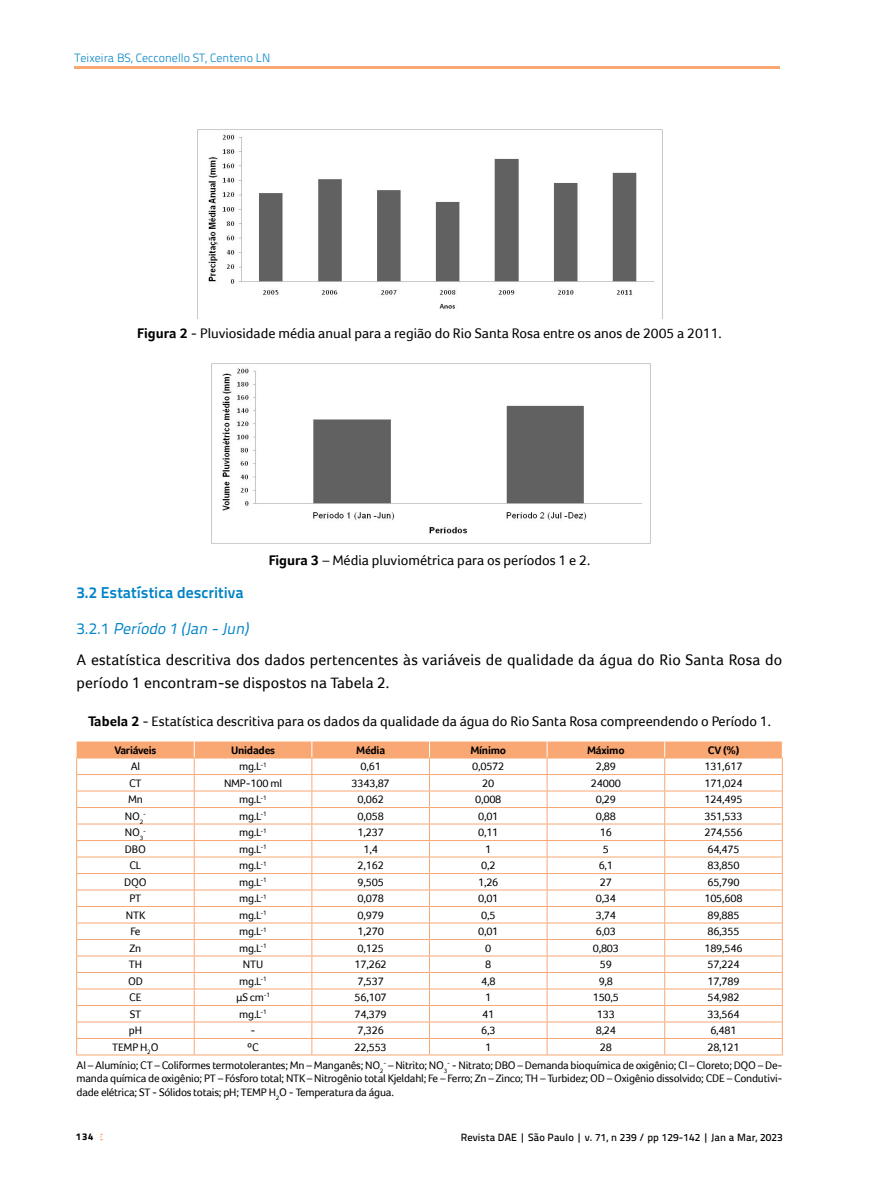
<style>
.page{position:relative;width:893px;height:1191px;background:#fff}
.page>*{position:absolute;margin:0;border:0;box-sizing:border-box;transform-origin:0 0}
.t1{font:15.75px/22.5px "Foco";letter-spacing:.01em;color:#000}
.t2{font:700 15.75px "Titillium Text 22 L";color:#0083c6}
.t3{font:italic 15.75px "Titillium Text 22 L";color:#0083c6}
.t4{font:14.25px "Foco";color:#000}
.t5{font:300 12px "Titillium Text 22 L";color:#0083c6}
.t6{font:11.25px/18.1px "Foco";letter-spacing:-.02em;color:#000}
.t7{font:700 11.25px "Foco";letter-spacing:-.02em;color:#000}
.t8{font:500 10.5px "Titillium Text 22 L";letter-spacing:.01em;color:#000}
.t9{font:800 9.75px "Titillium Text 22 L";color:#000}
.t10{font:6.6px "Foco";color:#000}
.s1{font-weight:700}
.s2{font-style:normal}
</style>
<div class="page">
<img style="left:197px;top:129px;width:465px;height:190px">
<img style="left:211px;top:363px;width:440px;height:180px">
<hr style="left:76px;top:1054px;width:118px;height:1px;background:#f9a773">
<hr style="left:194px;top:1054px;width:118px;height:1px;background:#f9a773">
<hr style="left:312px;top:1054px;width:117px;height:1px;background:#f9a773">
<hr style="left:429px;top:1054px;width:118px;height:1px;background:#f9a773">
<hr style="left:547px;top:1054px;width:118px;height:1px;background:#f9a773">
<hr style="left:665px;top:1054px;width:118px;height:1px;background:#f9a773">
<svg style="left:76px;top:741px;width:707px;height:313px"></svg>
<hr style="left:76px;top:757px;width:118px;height:1px;background:#f9a773">
<hr style="left:75px;top:66px;width:705px;height:3px;background:#f9a773">
<p class="t5" style="left:75px;top:49px;width:197px">Teixeira BS, Cecconello ST, Centeno LN</p>
<p class="t4" style="left:137px;top:325px;width:586px"><span class="s1">Figura 2</span> - Pluviosidade média anual para a região do Rio Santa Rosa entre os anos de 2005 a 2011.</p>
<p class="t4" style="left:269px;top:552px;width:323px"><span class="s1">Figura 3</span> – Média pluviométrica para os períodos 1 e 2.</p>
<h1 class="t2" style="left:77px;top:580px;width:169px">3.2 Estatística descritiva</h1>
<h1 class="t3" style="left:77px;top:617px;width:177px"><span class="s2">3 . 2 . 1</span> Período 1 (Jan -Jun)</h1>
<h1 class="t1" style="left:77px;top:648px;width:707px">A estatística descritiva dos dados pertencentes às variáveis de qualidade da água do Rio Santa Rosa do período 1 encontram-se dispostos na Tabela 2.</h1>
<p class="t4" style="left:88px;top:713px;width:684px"><span class="s1">Tabela 2</span> - Estatística descritiva para os dados da qualidade da água do Rio Santa Rosa compreendendo o Período 1.</p>
<p class="t7" style="left:115px;top:743px;width:43px">Variáveis</p>
<p class="t7" style="left:231px;top:743px;width:46px">Unidades</p>
<p class="t7" style="left:356px;top:743px;width:31px">Média</p>
<p class="t7" style="left:470px;top:743px;width:37px">Mínimo</p>
<p class="t7" style="left:587px;top:743px;width:39px">Máximo</p>
<p class="t7" style="left:708px;top:743px;width:33px">CV (%)</p>
<p class="t6" style="left:131px;top:757px;width:11px">Al</p>
<p class="t6" style="left:239px;top:757px;width:29px">mg.L<sup>-1</sup></p>
<p class="t6" style="left:360px;top:757px;width:22px">0,61</p>
<p class="t6" style="left:472px;top:757px;width:34px">0,0572</p>
<p class="t6" style="left:596px;top:757px;width:22px">2,89</p>
<p class="t6" style="left:704px;top:757px;width:40px">131,617</p>
<p class="t6" style="left:129px;top:774px;width:14px">CT</p>
<p class="t6" style="left:224px;top:774px;width:60px">NMP-100 ml</p>
<p class="t6" style="left:352px;top:774px;width:40px">3343,87</p>
<p class="t6" style="left:482px;top:774px;width:14px">20</p>
<p class="t6" style="left:591px;top:774px;width:31px">24000</p>
<p class="t6" style="left:704px;top:774px;width:40px">171,024</p>
<p class="t6" style="left:128px;top:790px;width:16px">Mn</p>
<p class="t6" style="left:239px;top:790px;width:29px">mg.L<sup>-1</sup></p>
<p class="t6" style="left:357px;top:790px;width:28px">0,062</p>
<p class="t6" style="left:475px;top:790px;width:28px">0,008</p>
<p class="t6" style="left:596px;top:790px;width:22px">0,29</p>
<p class="t6" style="left:704px;top:790px;width:40px">124,495</p>
<p class="t6" style="left:125px;top:807px;width:20px">NO<sub>2</sub></p>
<p class="t10" style="left:143px;top:810px;width:4px">-</p>
<p class="t6" style="left:239px;top:807px;width:29px">mg.L<sup>-1</sup></p>
<p class="t6" style="left:357px;top:807px;width:28px">0,058</p>
<p class="t6" style="left:478px;top:807px;width:22px">0,01</p>
<p class="t6" style="left:596px;top:807px;width:22px">0,88</p>
<p class="t6" style="left:704px;top:807px;width:40px">351,533</p>
<p class="t6" style="left:125px;top:823px;width:20px">NO<sub>3</sub></p>
<p class="t6" style="left:239px;top:823px;width:29px">mg.L<sup>-1</sup></p>
<p class="t6" style="left:357px;top:823px;width:28px">1,237</p>
<p class="t6" style="left:478px;top:823px;width:22px">0,11</p>
<p class="t6" style="left:600px;top:823px;width:14px">16</p>
<p class="t6" style="left:704px;top:823px;width:40px">274,556</p>
<p class="t6" style="left:125px;top:839px;width:22px">DBO</p>
<p class="t6" style="left:239px;top:839px;width:29px">mg.L<sup>-1</sup></p>
<p class="t6" style="left:363px;top:839px;width:16px">1,4</p>
<p class="t6" style="left:485px;top:839px;width:8px">1</p>
<p class="t6" style="left:603px;top:839px;width:8px">5</p>
<p class="t6" style="left:707px;top:839px;width:34px">64,475</p>
<p class="t6" style="left:129px;top:856px;width:13px">CL</p>
<p class="t6" style="left:239px;top:856px;width:29px">mg.L<sup>-1</sup></p>
<p class="t6" style="left:357px;top:856px;width:28px">2,162</p>
<p class="t6" style="left:481px;top:856px;width:16px">0,2</p>
<p class="t6" style="left:599px;top:856px;width:16px">6,1</p>
<p class="t6" style="left:707px;top:856px;width:34px">83,850</p>
<p class="t6" style="left:124px;top:872px;width:24px">DQO</p>
<p class="t6" style="left:239px;top:872px;width:29px">mg.L<sup>-1</sup></p>
<p class="t6" style="left:357px;top:872px;width:28px">9,505</p>
<p class="t6" style="left:478px;top:872px;width:22px">1,26</p>
<p class="t6" style="left:600px;top:872px;width:14px">27</p>
<p class="t6" style="left:707px;top:872px;width:34px">65,790</p>
<p class="t6" style="left:129px;top:889px;width:13px">PT</p>
<p class="t6" style="left:239px;top:889px;width:29px">mg.L<sup>-1</sup></p>
<p class="t6" style="left:357px;top:889px;width:28px">0,078</p>
<p class="t6" style="left:478px;top:889px;width:22px">0,01</p>
<p class="t6" style="left:596px;top:889px;width:22px">0,34</p>
<p class="t6" style="left:704px;top:889px;width:40px">105,608</p>
<p class="t6" style="left:126px;top:905px;width:21px">NTK</p>
<p class="t6" style="left:239px;top:905px;width:29px">mg.L<sup>-1</sup></p>
<p class="t6" style="left:357px;top:905px;width:28px">0,979</p>
<p class="t6" style="left:481px;top:905px;width:16px">0,5</p>
<p class="t6" style="left:596px;top:905px;width:22px">3,74</p>
<p class="t6" style="left:707px;top:905px;width:34px">89,885</p>
<p class="t6" style="left:130px;top:922px;width:11px">Fe</p>
<p class="t6" style="left:239px;top:922px;width:29px">mg.L<sup>-1</sup></p>
<p class="t6" style="left:357px;top:922px;width:28px">1,270</p>
<p class="t6" style="left:478px;top:922px;width:22px">0,01</p>
<p class="t6" style="left:596px;top:922px;width:22px">6,03</p>
<p class="t6" style="left:707px;top:922px;width:34px">86,355</p>
<p class="t6" style="left:130px;top:938px;width:13px">Zn</p>
<p class="t6" style="left:239px;top:938px;width:29px">mg.L<sup>-1</sup></p>
<p class="t6" style="left:357px;top:938px;width:28px">0,125</p>
<p class="t6" style="left:485px;top:938px;width:8px">0</p>
<p class="t6" style="left:593px;top:938px;width:28px">0,803</p>
<p class="t6" style="left:704px;top:938px;width:40px">189,546</p>
<p class="t6" style="left:129px;top:955px;width:15px">TH</p>
<p class="t6" style="left:243px;top:955px;width:22px">NTU</p>
<p class="t6" style="left:355px;top:955px;width:34px">17,262</p>
<p class="t6" style="left:485px;top:955px;width:8px">8</p>
<p class="t6" style="left:600px;top:955px;width:14px">59</p>
<p class="t6" style="left:707px;top:955px;width:34px">57,224</p>
<p class="t6" style="left:128px;top:971px;width:16px">OD</p>
<p class="t6" style="left:239px;top:971px;width:29px">mg.L<sup>-1</sup></p>
<p class="t6" style="left:357px;top:971px;width:28px">7,537</p>
<p class="t6" style="left:481px;top:971px;width:16px">4,8</p>
<p class="t6" style="left:599px;top:971px;width:16px">9,8</p>
<p class="t6" style="left:707px;top:971px;width:34px">17,789</p>
<p class="t6" style="left:129px;top:988px;width:14px">CE</p>
<p class="t6" style="left:236px;top:988px;width:36px">μS cm<sup>-1</sup></p>
<p class="t6" style="left:354px;top:988px;width:34px">56,107</p>
<p class="t6" style="left:485px;top:988px;width:8px">1</p>
<p class="t6" style="left:593px;top:988px;width:28px">150,5</p>
<p class="t6" style="left:707px;top:988px;width:34px">54,982</p>
<p class="t6" style="left:130px;top:1004px;width:13px">ST</p>
<p class="t6" style="left:239px;top:1004px;width:29px">mg.L<sup>-1</sup></p>
<p class="t6" style="left:354px;top:1004px;width:34px">74,379</p>
<p class="t6" style="left:482px;top:1004px;width:14px">41</p>
<p class="t6" style="left:597px;top:1004px;width:20px">133</p>
<p class="t6" style="left:707px;top:1004px;width:34px">33,564</p>
<p class="t6" style="left:129px;top:1021px;width:15px">pH</p>
<p class="t6" style="left:251px;top:1021px;width:6px">-</p>
<p class="t6" style="left:357px;top:1021px;width:28px">7,326</p>
<p class="t6" style="left:481px;top:1021px;width:16px">6,3</p>
<p class="t6" style="left:596px;top:1021px;width:22px">8,24</p>
<p class="t6" style="left:710px;top:1021px;width:28px">6,481</p>
<p class="t6" style="left:112px;top:1037px;width:48px">TEMP H<sub>2</sub>O</p>
<p class="t6" style="left:247px;top:1037px;width:13px">ºC</p>
<p class="t6" style="left:354px;top:1037px;width:34px">22,553</p>
<p class="t6" style="left:485px;top:1037px;width:8px">1</p>
<p class="t6" style="left:600px;top:1037px;width:14px">28</p>
<p class="t6" style="left:77px;top:1037px;width:707px;text-indent:631px">28,121<br>Al – Alumínio; CT – Coliformes termotolerantes; Mn – Manganês; NO<sub>2</sub><sup>-</sup> – Nitrito; NO<sub>3</sub><sup>-</sup> - Nitrato; DBO – Demanda bioquímica de oxigênio; Cl – Cloreto; DQO – De-</p>
<p class="t6" style="left:77px;top:1071px;width:707px;line-height:13.5px">manda química de oxigênio; PT – Fósforo total; NTK – Nitrogênio total Kjeldahl; Fe – Ferro; Zn – Zinco; TH – Turbidez; OD – Oxigênio dissolvido; CDE – Condutivi&shy;dade elétrica; ST - Sólidos totais; pH; TEMP H<sub>2</sub>O - Temperatura da água.</p>
<p class="t9" style="left:76px;top:1129px;width:19px">134</p>
<p class="t8" style="left:461px;top:1129px;width:323px">Revista DAE | São Paulo | v. 71, n 239 / pp 129-142 | Jan a Mar, 2023</p>
</div>
